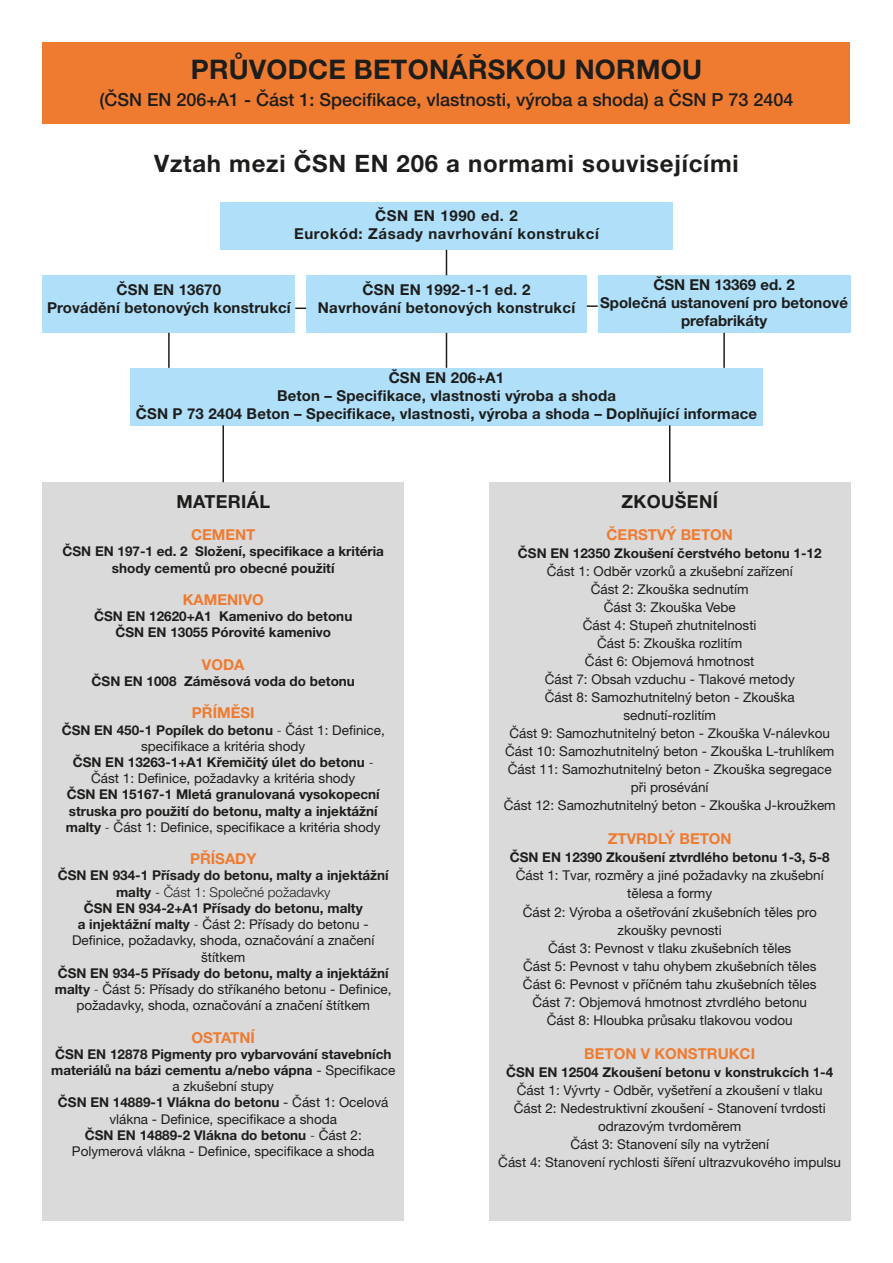
<style>
.page{position:relative;width:893px;height:1263px;background:#fff}
.page>*{position:absolute;margin:0;border:0;box-sizing:border-box;transform-origin:0 0}
.t1{font:700 27px "Helvetica Neue LT Pro";letter-spacing:.01em;color:#1d1d1b}
.t2{font:700 24px "Helvetica Neue LT Pro";letter-spacing:.03em;color:#1d1d1b}
.t3{font:500 18px "Helvetica Neue LT Pro";color:#1d1d1b}
.t4{font:700 18px "Helvetica Neue LT Pro";letter-spacing:.02em;color:#1d1d1b}
.t5{font:700 15px/18px "Helvetica Neue LT Pro";letter-spacing:.01em;color:#1d1d1b;text-align:center}
.t6{font:700 15px "Helvetica Neue LT Pro";color:#ef7b30}
.t7{font:700 15px "Helvetica Neue LT Pro";letter-spacing:.04em;color:#1d1d1b}
.t8{font:13.5px/16.2px "Helvetica Neue LT Pro";color:#1d1d1b;text-align:center}
.t9{font:700 13.5px/16.2px "Helvetica Neue LT Pro";color:#1d1d1b;text-align:center}
.s1{font-weight:700}
.s2{font-weight:300}
.s3{font-weight:400}
</style>
<div class="page">
<div style="left:43px;top:43px;width:807px;height:81px;background:#ef7b30"></div>
<div style="left:220px;top:202px;width:453px;height:48px;background:#afdff9"></div>
<div style="left:306px;top:275px;width:281px;height:58px;background:#afdff9"></div>
<div style="left:43px;top:275px;width:252px;height:58px;background:#afdff9"></div>
<div style="left:130px;top:368px;width:633px;height:57px;background:#afdff9"></div>
<div style="left:598px;top:275px;width:252px;height:58px;background:#afdff9"></div>
<div style="left:43px;top:482px;width:361px;height:738px;background:#dadada"></div>
<div style="left:489px;top:482px;width:361px;height:738px;background:#dadada"></div>
<svg style="left:446px;top:250px;width:1px;height:25px"></svg>
<svg style="left:587px;top:305px;width:11px;height:2px"></svg>
<hr style="left:168px;top:333px;width:2px;height:35px;background:#1d1d1b">
<hr style="left:446px;top:333px;width:1px;height:35px;background:#1d1d1b">
<hr style="left:723px;top:333px;width:2px;height:35px;background:#1d1d1b">
<hr style="left:222px;top:425px;width:2px;height:57px;background:#1d1d1b">
<hr style="left:669px;top:425px;width:1px;height:57px;background:#1d1d1b">
<p class="t1" style="left:191px;top:52px;width:513px">PRŮVODCE BETONÁŘSKOU NORMOU</p>
<p class="t3" style="left:99px;top:89px;width:696px">(ČSN EN 206+A1 - Část 1: Specifikace, vlastnosti, výroba a shoda) a ČSN P 73 2404</p>
<p class="t2" style="left:154px;top:149px;width:586px">Vztah mezi ČSN EN 206 a normami souvisejícími</p>
<p class="t7" style="left:375px;top:206px;width:144px">ČSN EN 1990 ed. 2</p>
<p class="t7" style="left:294px;top:224px;width:306px">Eurokód: Zásady navrhování konstrukcí</p>
<p class="t5" style="left:362px;top:280px;width:170px">ČSN EN 1992-1-1 ed. 2</p>
<p class="t5" style="left:318px;top:298px;width:259px">Navrhování betonových konstrukcí</p>
<p class="t5" style="left:653px;top:275px;width:143px">ČSN EN 13369 ed. 2</p>
<p class="t5" style="left:600px;top:293px;width:249px">Společná ustanovení pro betonové prefabrikáty</p>
<p class="t5" style="left:117px;top:280px;width:106px">ČSN EN 13670</p>
<p class="t5" style="left:47px;top:298px;width:245px">Provádění betonových konstrukcí</p>
<p class="t5" style="left:389px;top:368px;width:117px">ČSN EN 206+A1</p>
<p class="t5" style="left:277px;top:386px;width:340px">Beton – Specifikace, vlastnosti výroba a shoda</p>
<p class="t5" style="left:136px;top:404px;width:623px">ČSN P 73 2404 Beton – Specifikace, vlastnosti, výroba a shoda – Doplňující informace</p>
<p class="t4" style="left:176px;top:490px;width:95px">MATERIÁL</p>
<p class="t6" style="left:191px;top:525px;width:66px">CEMENT</p>
<p class="t9" style="left:62px;top:543px;width:323px">ČSN EN 197-1 ed. 2 Složení, specifikace a kritéria shody cementů pro obecné použití</p>
<p class="t6" style="left:183px;top:590px;width:83px">KAMENIVO</p>
<p class="t9" style="left:94px;top:608px;width:260px">ČSN EN 12620+A1 Kamenivo do betonu</p>
<p class="t9" style="left:115px;top:624px;width:217px">ČSN EN 13055 Pórovité kamenivo</p>
<p class="t6" style="left:202px;top:655px;width:44px">VODA</p>
<p class="t9" style="left:92px;top:673px;width:265px">ČSN EN 1008 Záměsová voda do betonu</p>
<p class="t6" style="left:192px;top:704px;width:64px">PŘÍMĚSI</p>
<p class="t8" style="left:62px;top:721px;width:325px"><span class="s1">ČSN EN 450-1 Popílek do betonu</span> <span class="s2">-</span> Část 1: Definice, specifikace a kritéria shody</p>
<p class="t9" style="left:73px;top:754px;width:302px">ČSN EN 13263-1+A1 Křemičitý úlet do betonu <span class="s2">-</span></p>
<p class="t8" style="left:91px;top:770px;width:266px">Část 1: Definice, požadavky a kritéria shody</p>
<p class="t9" style="left:66px;top:786px;width:316px;text-align:left">ČSN EN 15167-1 Mletá granulovaná vysokopecní struska pro použití do betonu, malty a injektážní malty <span class="s2">-</span> <span class="s3">Část 1: Definice, specifikace a kritéria shody</span></p>
<p class="t6" style="left:190px;top:849px;width:68px">PŘÍSADY</p>
<p class="t9" style="left:58px;top:867px;width:333px">ČSN EN 934-1 Přísady do betonu, malty a injektážní malty <span class="s2">- Část 1: Společné požadavky</span></p>
<p class="t9" style="left:84px;top:899px;width:280px">ČSN EN 934-2+A1 Přísady do betonu, malty</p>
<p class="t8" style="left:72px;top:916px;width:304px"><span class="s1">a injektážní malty</span> <span class="s2">-</span> Část 2: Přísady do betonu -<br>Definice, požadavky, shoda, označování a značení štítkem</p>
<p class="t8" style="left:55px;top:964px;width:338px"><span class="s1">ČSN EN 934-5 Přísady do betonu, malty a injektážní malty</span> <span class="s2">-</span> Část 5: Přísady do stříkaného betonu - Definice, požadavky, shoda, označování a značení štítkem</p>
<p class="t6" style="left:192px;top:1028px;width:65px">OSTATNÍ</p>
<p class="t9" style="left:51px;top:1045px;width:346px">ČSN EN 12878 Pigmenty pro vybarvování stavebních materiálů na bázi cementu a/nebo vápna <span class="s3">- Specifikace a zkušební stupy</span></p>
<p class="t8" style="left:58px;top:1094px;width:332px"><span class="s1">ČSN EN 14889-1 Vlákna do betonu</span> - Část 1: Ocelová vlákna - Definice, specifikace a shoda</p>
<p class="t8" style="left:72px;top:1126px;width:304px"><span class="s1">ČSN EN 14889-2 Vlákna do betonu</span> <span class="s2">-</span> Část 2:<br>Polymerová vlákna - Definice, specifikace a shoda</p>
<p class="t4" style="left:621px;top:490px;width:98px">ZKOUŠENÍ</p>
<p class="t6" style="left:606px;top:525px;width:128px">ČERSTVÝ BETON</p>
<p class="t9" style="left:518px;top:545px;width:305px">ČSN EN 12350 Zkoušení čerstvého betonu 1-12</p>
<p class="t8" style="left:547px;top:563px;width:247px">Část 1: Odběr vzorků a zkušební zařízení</p>
<p class="t8" style="left:591px;top:581px;width:159px">Část 2: Zkouška sednutím</p>
<p class="t8" style="left:604px;top:599px;width:134px">Část 3: Zkouška Vebe</p>
<p class="t8" style="left:583px;top:617px;width:175px">Část 4: Stupeň zhutnitelnosti</p>
<p class="t8" style="left:597px;top:635px;width:147px">Část 5: Zkouška rozlitím</p>
<p class="t8" style="left:585px;top:653px;width:171px">Část 6: Objemová hmotnost</p>
<p class="t8" style="left:545px;top:671px;width:252px">Část 7: Obsah vzduchu - Tlakové metody</p>
<p class="t8" style="left:545px;top:689px;width:251px">Část 8: Samozhutnitelný beton - Zkouška</p>
<p class="t8" style="left:623px;top:707px;width:94px">sednutí-rozlitím</p>
<p class="t8" style="left:510px;top:725px;width:322px">Část 9: Samozhutnitelný beton - Zkouška V-nálevkou</p>
<p class="t8" style="left:505px;top:743px;width:331px">Část 10: Samozhutnitelný beton - Zkouška L-truhlíkem</p>
<p class="t8" style="left:508px;top:761px;width:325px">Část 11: Samozhutnitelný beton - Zkouška segregace</p>
<p class="t8" style="left:631px;top:779px;width:79px">při prosévání</p>
<p class="t8" style="left:504px;top:797px;width:334px">Část 12: Samozhutnitelný beton - Zkouška J-kroužkem</p>
<p class="t6" style="left:608px;top:830px;width:125px">ZTVRDLÝ BETON</p>
<p class="t9" style="left:510px;top:849px;width:321px">ČSN EN 12390 Zkoušení ztvrdlého betonu 1-3, 5-8</p>
<p class="t8" style="left:516px;top:866px;width:310px;line-height:18px">Část 1: Tvar, rozměry a jiné požadavky na zkušební tělesa a formy</p>
<p class="t8" style="left:523px;top:902px;width:296px;line-height:18px">Část 2: Výroba a ošetřování zkušebních těles pro zkoušky pevnosti</p>
<p class="t8" style="left:548px;top:939px;width:245px">Část 3: Pevnost v tlaku zkušebních těles</p>
<p class="t8" style="left:523px;top:957px;width:295px">Část 5: Pevnost v tahu ohybem zkušebních těles</p>
<p class="t8" style="left:523px;top:975px;width:295px">Část 6: Pevnost v příčném tahu zkušebních těles</p>
<p class="t8" style="left:532px;top:993px;width:276px">Část 7: Objemová hmotnost ztvrdlého betonu</p>
<p class="t8" style="left:547px;top:1011px;width:247px">Část 8: Hloubka průsaku tlakovou vodou</p>
<p class="t6" style="left:584px;top:1044px;width:172px">BETON V KONSTRUKCI</p>
<p class="t9" style="left:506px;top:1063px;width:329px">ČSN EN 12504 Zkoušení betonu v konstrukcích 1-4</p>
<p class="t8" style="left:517px;top:1081px;width:307px">Část 1: Vývrty - Odběr, vyšetření a zkoušení v tlaku</p>
<p class="t8" style="left:514px;top:1098px;width:314px;line-height:18px">Část 2: Nedestruktivní zkoušení - Stanovení tvrdosti odrazovým tvrdoměrem</p>
<p class="t8" style="left:570px;top:1135px;width:200px">Část 3: Stanovení síly na vytržení</p>
<p class="t8" style="left:498px;top:1153px;width:344px">Část 4: Stanovení rychlosti šíření ultrazvukového impulsu</p>
</div>
